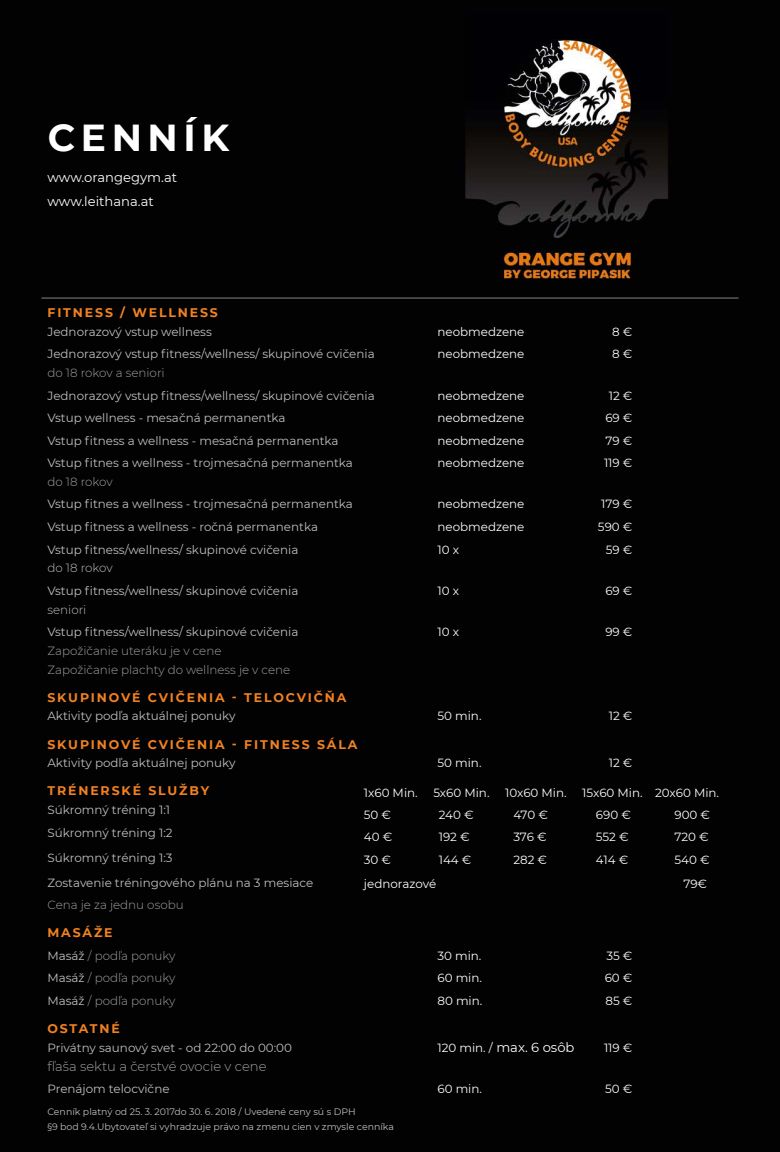
<style>
.page{position:relative;width:780px;height:1152px;background:#020202}
.page>*{position:absolute;margin:0;border:0;box-sizing:border-box;transform-origin:0 0}
.t1{font:700 37.5px "Montserrat";letter-spacing:.15em;color:#fff}
.t2{font:13.12px/23.8px "Montserrat";color:#fff}
.t3{font:300 13.12px "Montserrat";color:#a0a2a2}
.t4{font:700 12.5px "Montserrat";letter-spacing:.15em;color:#f18122}
.t5{font:11.88px/22.5px "Montserrat";color:#bfc0c1}
.t6{font:11.88px/22.5px "Montserrat";color:#fff;text-align:justify}
.t7{font:300 11.88px/18.8px "Montserrat";color:#a0a2a2}
.t8{font:300 11.88px "Montserrat";color:#bfc0c1}
.t9{font:9.38px/15.3px "Montserrat";color:#bfc0c1}
.s1{font-weight:400;color:#bfc0c1}
.s2{font-size:11.88px}
</style>
<div class="page">
<hr style="left:41px;top:297px;width:697px;height:2px;background:#6a6c6c">
<h1 class="t1" style="left:48px;top:111px;width:183px">CENNÍK</h1>
<p class="t2" style="left:47px;top:165px;width:131px">www.orangegym.at www.leithana.at</p>
<p class="t4" style="left:47px;top:304px;width:172px">FITNESS / WELLNESS</p>
<p class="t5" style="left:47px;top:320px;width:166px">Jednorazový vstup wellness</p>
<p class="t6" style="left:437px;top:320px;width:88px">neobmedzene</p>
<p class="t6" style="left:612px;top:320px;width:22px">8 €</p>
<p class="t5" style="left:47px;top:342px;width:329px">Jednorazový vstup fitness/wellness/ skupinové cvičenia</p>
<p class="t6" style="left:437px;top:342px;width:88px">neobmedzene</p>
<p class="t6" style="left:612px;top:342px;width:22px">8 €</p>
<p class="t7" style="left:47px;top:363px;width:119px">do 18 rokov a seniori</p>
<p class="t5" style="left:47px;top:384px;width:329px">Jednorazový vstup fitness/wellness/ skupinové cvičenia</p>
<p class="t6" style="left:437px;top:384px;width:88px">neobmedzene</p>
<p class="t6" style="left:608px;top:384px;width:25px">12 €</p>
<p class="t5" style="left:47px;top:406px;width:239px">Vstup wellness - mesačná permanentka</p>
<p class="t6" style="left:437px;top:406px;width:88px">neobmedzene</p>
<p class="t6" style="left:605px;top:406px;width:29px">69 €</p>
<p class="t5" style="left:47px;top:429px;width:292px">Vstup fitness a wellness - mesačná permanentka</p>
<p class="t6" style="left:437px;top:429px;width:88px">neobmedzene</p>
<p class="t6" style="left:605px;top:429px;width:28px">79 €</p>
<p class="t5" style="left:47px;top:451px;width:307px">Vstup fitnes a wellness - trojmesačná permanentka</p>
<p class="t6" style="left:437px;top:451px;width:88px">neobmedzene</p>
<p class="t6" style="left:604px;top:451px;width:30px">119 €</p>
<p class="t7" style="left:47px;top:472px;width:67px">do 18 rokov</p>
<p class="t5" style="left:47px;top:492px;width:307px">Vstup fitnes a wellness - trojmesačná permanentka</p>
<p class="t6" style="left:437px;top:492px;width:88px">neobmedzene</p>
<p class="t6" style="left:601px;top:492px;width:33px">179 €</p>
<p class="t5" style="left:47px;top:515px;width:272px">Vstup fitness a wellness - ročná permanentka</p>
<p class="t6" style="left:437px;top:515px;width:88px">neobmedzene</p>
<p class="t6" style="left:598px;top:515px;width:36px">590 €</p>
<p class="t5" style="left:47px;top:537px;width:252px">Vstup fitness/wellness/ skupinové cvičenia</p>
<p class="t6" style="left:437px;top:537px;width:23px">10 x</p>
<p class="t6" style="left:605px;top:537px;width:28px">59 €</p>
<p class="t8" style="left:47px;top:560px;width:67px">do 18 rokov</p>
<p class="t5" style="left:47px;top:579px;width:252px">Vstup fitness/wellness/ skupinové cvičenia</p>
<p class="t6" style="left:437px;top:579px;width:23px">10 x</p>
<p class="t6" style="left:605px;top:579px;width:29px">69 €</p>
<p class="t8" style="left:47px;top:601px;width:40px">seniori</p>
<p class="t5" style="left:47px;top:620px;width:252px">Vstup fitness/wellness/ skupinové cvičenia</p>
<p class="t6" style="left:437px;top:620px;width:23px">10 x</p>
<p class="t6" style="left:605px;top:620px;width:29px">99 €</p>
<p class="t7" style="left:47px;top:641px;width:244px">Zapožičanie uteráku je v cene<br>Zapožičanie plachty do wellness je v cene</p>
<p class="t4" style="left:47px;top:688px;width:300px">SKUPINOVÉ CVIČENIA - TELOCVIČŇA</p>
<p class="t5" style="left:47px;top:704px;width:189px">Aktivity podľa aktuálnej ponuky</p>
<p class="t6" style="left:437px;top:704px;width:46px">50 min.</p>
<p class="t6" style="left:608px;top:704px;width:25px">12 €</p>
<p class="t4" style="left:47px;top:735px;width:311px">SKUPINOVÉ CVIČENIA - FITNESS SÁLA</p>
<p class="t5" style="left:47px;top:751px;width:189px">Aktivity podľa aktuálnej ponuky</p>
<p class="t6" style="left:437px;top:751px;width:46px">50 min.</p>
<p class="t6" style="left:608px;top:751px;width:25px">12 €</p>
<p class="t4" style="left:47px;top:782px;width:163px">TRÉNERSKÉ SLUŽBY</p>
<p class="t5" style="left:47px;top:798px;width:127px">Súkromný tréning 1:1<br>Súkromný tréning 1:2</p>
<p class="t5" style="left:47px;top:844px;width:267px;line-height:25px">Súkromný tréning 1:3<br>Zostavenie tréningového plánu na 3 mesiace</p>
<p class="t7" style="left:47px;top:895px;width:138px">Cena je za jednu osobu</p>
<p class="t4" style="left:47px;top:924px;width:67px">MASÁŽE</p>
<p class="t7" style="left:47px;top:946px;width:129px"><span class="s1">Masáž</span> / podľa ponuky</p>
<p class="t6" style="left:437px;top:944px;width:46px">30 min.</p>
<p class="t6" style="left:606px;top:944px;width:27px">35 €</p>
<p class="t7" style="left:47px;top:968px;width:129px"><span class="s1">Masáž</span> / podľa ponuky</p>
<p class="t6" style="left:437px;top:966px;width:46px">60 min.</p>
<p class="t6" style="left:604px;top:966px;width:29px">60 €</p>
<p class="t7" style="left:47px;top:991px;width:129px"><span class="s1">Masáž</span> / podľa ponuky</p>
<p class="t6" style="left:437px;top:989px;width:46px">80 min.</p>
<p class="t6" style="left:605px;top:989px;width:28px">85 €</p>
<p class="t4" style="left:47px;top:1019px;width:74px">OSTATNÉ</p>
<p class="t5" style="left:47px;top:1036px;width:246px">Privátny saunový svet - od 22:00 do 00:00</p>
<p class="t2" style="left:437px;top:1034px;width:138px"><span class="s2">120 min. /</span> max. 6 osôb</p>
<p class="t6" style="left:604px;top:1036px;width:30px">119 €</p>
<p class="t3" style="left:47px;top:1057px;width:221px">fľaša sektu a čerstvé ovocie v cene</p>
<p class="t5" style="left:47px;top:1077px;width:124px">Prenájom telocvične</p>
<p class="t6" style="left:437px;top:1077px;width:46px">60 min.</p>
<p class="t6" style="left:605px;top:1077px;width:29px">50 €</p>
<p class="t6" style="left:364px;top:781px;width:55px">1x60 Min.</p>
<p class="t6" style="left:433px;top:781px;width:58px">5x60 Min.</p>
<p class="t6" style="left:505px;top:781px;width:63px">10x60 Min.</p>
<p class="t6" style="left:582px;top:781px;width:138px">15x60 Min. 20x60 Min.</p>
<p class="t6" style="left:364px;top:803px;width:30px">50 € 40 € 30 €</p>
<p class="t6" style="left:438px;top:803px;width:36px;text-align:left">240 €<br>192 €<br>144 €</p>
<p class="t6" style="left:513px;top:803px;width:36px">470 € 376 € 282 €</p>
<p class="t6" style="left:596px;top:803px;width:36px;text-align:left">690 €<br>552 €<br>414 €</p>
<p class="t6" style="left:674px;top:803px;width:37px">900 € 720 € 540 €</p>
<p class="t6" style="left:364px;top:872px;width:74px">jednorazové</p>
<p class="t6" style="left:683px;top:872px;width:25px">79€</p>
<p class="t9" style="left:47px;top:1103px;width:348px">Cenník platný od 25. 3. 2017do 30. 6. 2018 / Uvedené ceny sú s DPH<br>§9 bod 9.4.Ubytovateľ si vyhradzuje právo na zmenu cien v zmysle cenníka</p>
</div>
